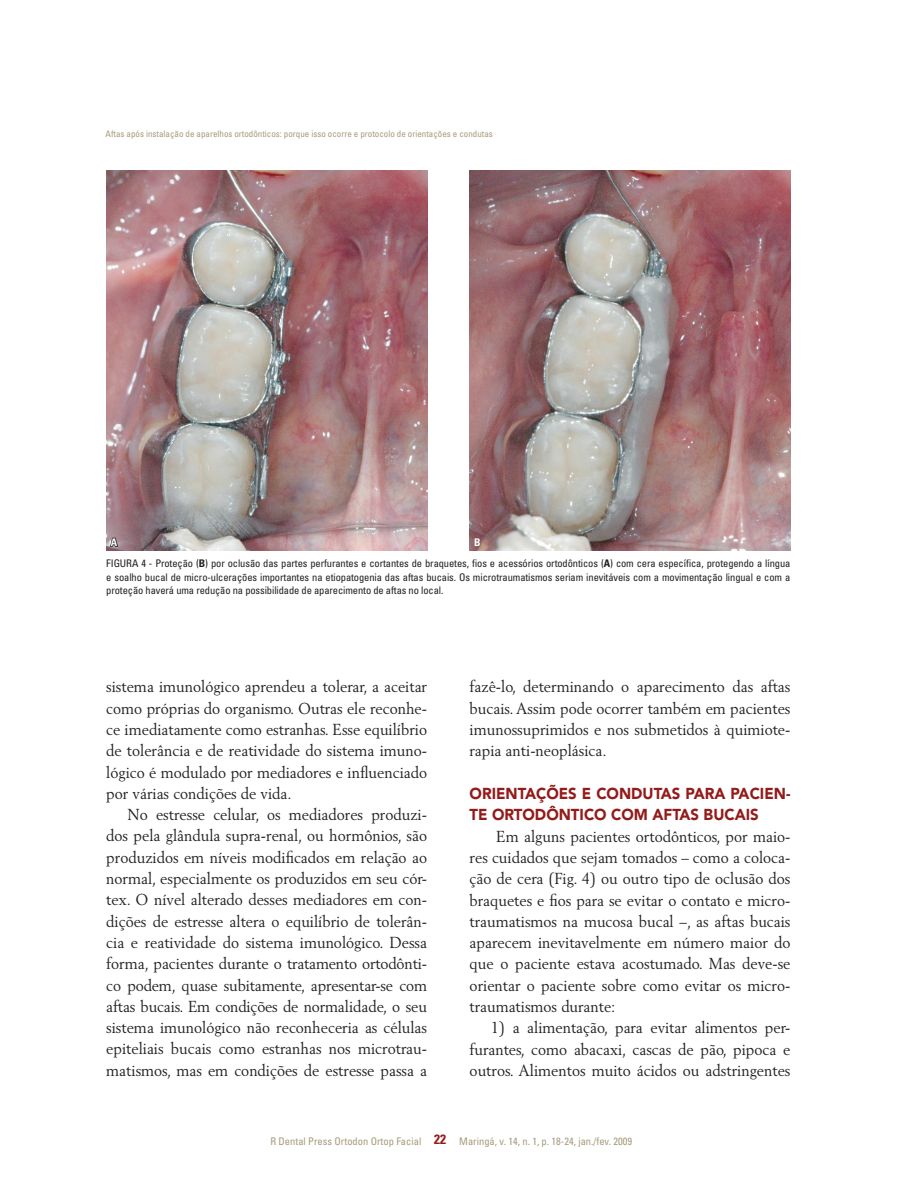
<style>
.page{position:relative;width:918px;height:1188px;background:#fff}
.page>*{position:absolute;margin:0;border:0;box-sizing:border-box;transform-origin:0 0}
.t1{font:15.75px/21.3px "Berling";color:#231f20;text-align:justify;scale:.95 1}
.t2{font:900 15.75px/21.6px "Avenir";color:#931b1a;scale:.95 1}
.t3{font:condensed 10.5px/13.5px "Univers";letter-spacing:-.01em;color:#231f20;text-align:justify}
.t4{font:condensed 10.5px "Univers";color:#a89b7d}
.t5{font:700 condensed 10.5px "Univers";color:#fff}
.t6{font:condensed 9px "Univers";color:#a89b7d}
.s1{font-weight:700}
.s2{font-weight:700;font-size:13.5px;color:#931b1a}
</style>
<div class="page">
<img style="left:106px;top:170px;width:321px;height:380px">
<img style="left:470px;top:170px;width:320px;height:381px">
<svg style="left:109px;top:526px;width:10px;height:22px"></svg>
<p class="t6" style="left:106px;top:128px;width:389px">Aftas após instalação de aparelhos ortodônticos: porque isso ocorre e protocolo de orientações e condutas</p>
<p class="t5" style="left:111px;top:536px;width:8px">A</p>
<p class="t5" style="left:474px;top:536px;width:8px">B</p>
<p class="t3" style="left:106px;top:557px;width:686px">Figura 4 - Proteção (<span class="s1">B</span>) por oclusão das partes perfurantes e cortantes de braquetes, fios e acessórios ortodônticos (<span class="s1">A</span>) com cera específica, protegendo a língua e soalho bucal de micro-ulcerações importantes na etiopatogenia das aftas bucais. Os microtraumatismos seriam inevitáveis com a movimentação lingual e com a proteção haverá uma redução na possibilidade de aparecimento de aftas no local.</p>
<p class="t1" style="left:106px;top:676px;width:339px">sistema imunológico aprendeu a tolerar, a aceitar como próprias do organismo. Outras ele reconhe&shy;ce imediatamente como estranhas. Esse equilíbrio de tolerância e de reatividade do sistema imuno&shy;lógico é modulado por mediadores e influenciado por várias condições de vida.</p>
<p class="t1" style="left:106px;top:804px;width:339px;text-indent:21px">No estresse celular, os mediadores produzi&shy;dos pela glândula supra-renal, ou hormônios, são produzidos em níveis modificados em relação ao normal, especialmente os produzidos em seu cór&shy;tex. O nível alterado desses mediadores em con&shy;dições de estresse altera o equilíbrio de tolerân&shy;cia e reatividade do sistema imunológico. Dessa forma, pacientes durante o tratamento ortodônti&shy;co podem, quase subitamente, apresentar-se com aftas bucais. Em condições de normalidade, o seu sistema imunológico não reconheceria as células epiteliais bucais como estranhas nos microtrau&shy;matismos, mas em condições de estresse passa a</p>
<p class="t1" style="left:470px;top:676px;width:339px">fazê-lo, determinando o aparecimento das aftas bucais. Assim pode ocorrer também em pacientes imunossuprimidos e nos submetidos à quimiote&shy;rapia anti-neoplásica.</p>
<p class="t2" style="left:470px;top:782px;width:339px">ORIENTAÇÕES E CONDUTAS PARA PACIEN-<br>TE ORTODÔNTICO COM AFTAS BUCAIS</p>
<p class="t1" style="left:470px;top:825px;width:339px;text-indent:27px">Em alguns pacientes ortodônticos, por maio&shy;res cuidados que sejam tomados – como a coloca&shy;ção de cera (Fig. 4) ou outro tipo de oclusão dos braquetes e fios para se evitar o contato e micro&shy;traumatismos na mucosa bucal –, as aftas bucais aparecem inevitavelmente em número maior do que o paciente estava acostumado. Mas deve-se orientar o paciente sobre como evitar os micro&shy;traumatismos durante:</p>
<p class="t1" style="left:470px;top:1017px;width:339px;text-indent:21px">1) a alimentação, para evitar alimentos per&shy;furantes, como abacaxi, cascas de pão, pipoca e outros. Alimentos muito ácidos ou adstringentes</p>
<p class="t4" style="left:270px;top:1134px;width:363px">R Dental Press Ortodon Ortop Facial <span class="s2">22</span> Maringá, v. 14, n. 1, p. 18-24, jan./fev. 2009</p>
</div>
